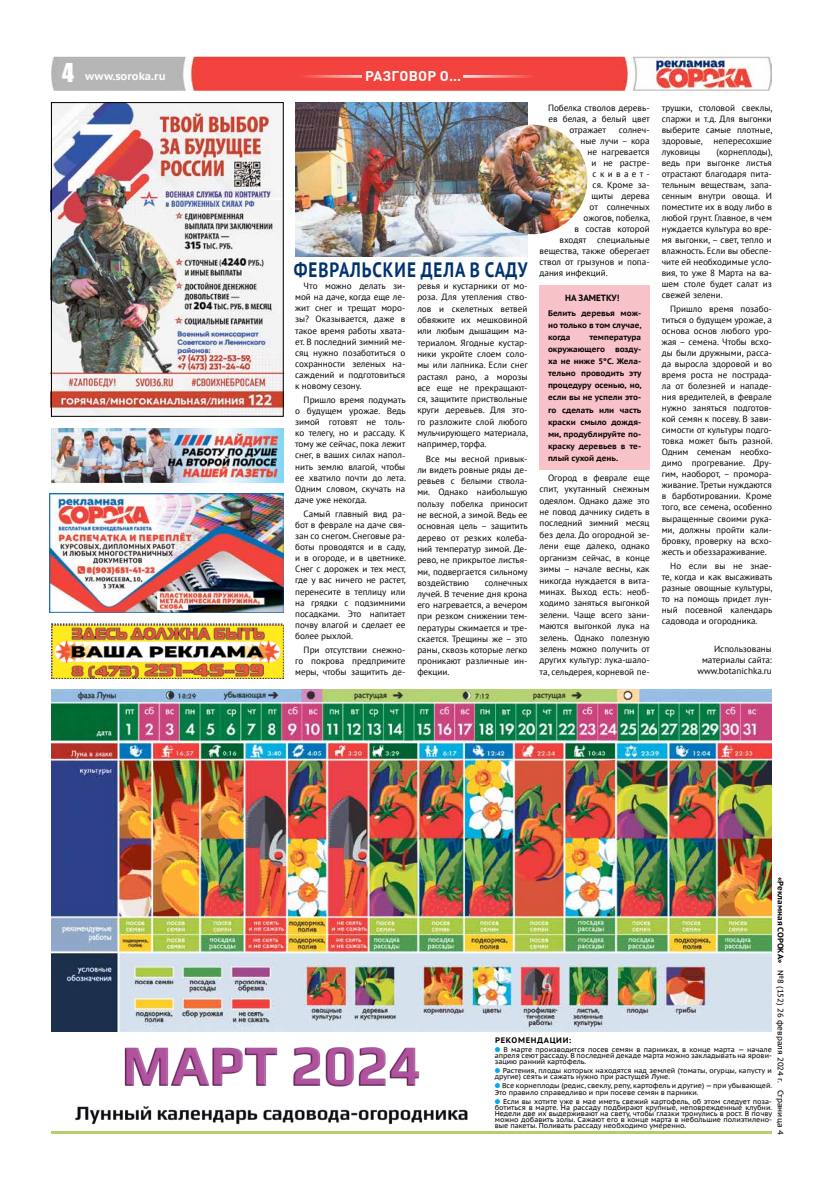
<style>
.page{position:relative;width:823px;height:1191px;background:#fff}
.page>*{position:absolute;margin:0;border:0;box-sizing:border-box;transform-origin:0 0}
.t1{font:700 20.8px "PT Sans";letter-spacing:.06em;color:#003271;scale:.82 1}
.t2{font:700 14px "DIN Pro";letter-spacing:.02em;color:#fff}
.t3{font:700 11px "PT Sans Caption";color:#fff}
.t4{font:9px/11px "PT Sans";color:#000;text-align:justify}
.t5{font:700 9px "PT Sans";color:#000}
.t6{font:9px "PT Sans";letter-spacing:.365em;color:#000}
.t7{font:700 8px/12.1px "PT Sans Caption";color:#000;text-align:justify}
.t8{font:8px "PT Sans Caption";color:#000}
.t9{font:700 8px "PT Sans Caption";letter-spacing:.08em;color:#000}
.t10{font:7px/6.2px "PT Sans Caption";color:#000;text-align:justify}
.s1{font-family:"Impact";font-weight:400;font-size:23.9px}
.s2{font-weight:700}
.s3{color:#00afea}
</style>
<div class="page">
<div style="left:539px;top:285px;width:110px;height:184px;background:#f8c2c9"></div>
<img style="left:51px;top:57px;width:720px;height:34px">
<img style="left:463px;top:76px;width:105px;height:1px">
<img style="left:265px;top:76px;width:96px;height:1px">
<img style="left:53px;top:104px;width:228px;height:311px">
<div style="left:51px;top:102px;width:232px;height:315px;border:1px solid #000"></div>
<img style="left:295px;top:102px;width:232px;height:155px">
<img style="left:51px;top:689px;width:720px;height:342px">
<img style="left:75px;top:1047px;width:393px;height:78px">
<hr style="left:51px;top:1131px;width:720px;height:3px;background:#b0d06a">
<img style="left:477px;top:125px;width:110px;height:109px;border-radius:55px">
<img style="left:49px;top:493px;width:234px;height:119px">
<img style="left:51px;top:624px;width:232px;height:55px">
<img style="left:51px;top:428px;width:233px;height:54px">
<p class="t3" style="left:62px;top:69px;width:105px"><span class="s1">4</span> www.soroka.ru</p>
<h2 class="t2" style="left:365px;top:64px;width:97px">РАЗГОВОР О...</h2>
<h1 class="t1" style="left:293px;top:256px;width:286px">ФЕВРАЛЬСКИЕ ДЕЛА В САДУ</h1>
<p class="t4" style="left:295px;top:280px;width:112px;text-indent:9px">Что можно делать зи&shy;мой на даче, когда еще ле&shy;жит снег и трещат моро&shy;зы? Оказывается, даже в такое время работы хвата&shy;ет. В последний зимний ме&shy;сяц нужно позаботиться о сохранности зеленых на&shy;саждений и подготовиться к новому сезону.</p>
<p class="t4" style="left:295px;top:394px;width:112px;text-indent:9px">Пришло время подумать о будущем урожае. Ведь зимой готовят не толь&shy;ко телегу, но и рассаду. К тому же сейчас, пока лежит снег, в ваших силах напол&shy;нить землю влагой, чтобы ее хватило почти до лета.<br>Одним словом, скучать на даче уже некогда.</p>
<p class="t4" style="left:295px;top:508px;width:112px;text-indent:9px">Самый главный вид ра&shy;бот в феврале на даче свя&shy;зан со снегом. Снеговые ра&shy;боты проводятся и в саду, и в огороде, и в цветнике.<br>Снег с дорожек и тех мест, где у вас ничего не растет, перенесите в теплицу или на грядки с подзимними посадками. Это напитает почву влагой и сделает ее более рыхлой.</p>
<p class="t4" style="left:295px;top:644px;width:112px;text-indent:9px">При отсутствии снежно&shy;го покрова предпримите меры, чтобы защитить де-</p>
<p class="t4" style="left:417px;top:280px;width:112px;line-height:11.3px">ревья и кустарники от мо&shy;роза. Для утепления ство&shy;лов и скелетных ветвей обвяжите их мешковиной или любым дышащим ма&shy;териалом. Ягодные кустар&shy;ники укройте слоем соло&shy;мы или лапника. Если снег растаял рано, а морозы все еще не прекращают&shy;ся, защитите приствольные круги деревьев. Для это&shy;го разложите слой любого мульчирующего материала, например, торфа.</p>
<p class="t4" style="left:417px;top:452px;width:112px;line-height:11.3px;text-indent:9px">Все мы весной привык&shy;ли видеть ровные ряды де&shy;ревьев с белыми ствола&shy;ми. Однако наибольшую пользу побелка приносит не весной, а зимой. Ведь ее основная цель – защитить дерево от резких колеба&shy;ний температур зимой. Де&shy;рево, не прикрытое листья&shy;ми, подвергается сильному воздействию</p>
<p class="t4" style="left:417px;top:577px;width:112px;text-indent:67px">солнечных лучей. В течение дня крона его нагревается, а вечером при резком снижении тем&shy;пературы сжимается и тре&shy;скается. Трещины же – это раны, сквозь которые легко проникают различные ин&shy;фекции.</p>
<p class="t4" style="left:547px;top:102px;width:103px">Побелка стволов деревь-</p>
<p class="t4" style="left:548px;top:113px;width:103px">ев белая, а белый цвет</p>
<p class="t4" style="left:569px;top:124px;width:38px">отражает</p>
<p class="t4" style="left:618px;top:124px;width:32px">солнеч-</p>
<p class="t4" style="left:580px;top:135px;width:71px">ные лучи – кора</p>
<p class="t4" style="left:587px;top:146px;width:64px">не нагревается</p>
<p class="t4" style="left:591px;top:157px;width:60px">и не растре-</p>
<p class="t6" style="left:592px;top:168px;width:58px">скивает-</p>
<p class="t4" style="left:592px;top:179px;width:59px">ся. Кроме за-</p>
<p class="t4" style="left:591px;top:190px;width:60px">щиты дерева</p>
<p class="t4" style="left:589px;top:201px;width:62px">от солнечных</p>
<p class="t4" style="left:583px;top:212px;width:68px">ожогов, побелка,</p>
<p class="t4" style="left:574px;top:223px;width:77px">в состав которой</p>
<p class="t4" style="left:559px;top:234px;width:92px">входят специальные</p>
<p class="t4" style="left:539px;top:245px;width:112px">вещества, также оберегает</p>
<p class="t4" style="left:539px;top:256px;width:111px">ствол от грызунов и попа-</p>
<p class="t4" style="left:539px;top:267px;width:70px">дания инфекций.</p>
<p class="t5" style="left:564px;top:292px;width:56px">НА ЗАМЕТКУ!</p>
<p class="t7" style="left:547px;top:307px;width:95px">Белить деревья мож&shy;но только в том случае, когда</p>
<p class="t7" style="left:547px;top:331px;width:95px;text-indent:41px">температура окружающего</p>
<p class="t7" style="left:547px;top:343px;width:95px;text-indent:67px">возду&shy;ха не ниже 5°С. Жела&shy;тельно проводить эту процедуру осенью, но, если вы не успели это&shy;го сделать или часть краски смыло дождя&shy;ми, продублируйте по&shy;краску деревьев в те&shy;плый сухой день.</p>
<p class="t4" style="left:539px;top:472px;width:112px;line-height:11.4px;text-indent:9px">Огород в феврале еще спит, укутанный снежным одеялом. Однако даже это не повод дачнику сидеть в последний зимний месяц без дела. До огородной зе&shy;лени еще далеко, однако организм сейчас, в конце зимы – начале весны, как никогда нуждается в вита&shy;минах. Выход есть: необ&shy;ходимо заняться выгонкой зелени. Чаще всего зани&shy;маются выгонкой лука на зелень. Однако полезную зелень можно получить от других культур: лука-шало&shy;та, сельдерея, корневой пе-</p>
<p class="t4" style="left:661px;top:102px;width:112px">трушки, столовой свеклы, спаржи и т.д. Для выгонки выберите самые плотные, здоровые, непересохшие луковицы</p>
<p class="t4" style="left:661px;top:146px;width:112px;text-indent:55px">(корнеплоды), ведь при выгонке листья отрастают благодаря пита&shy;тельным веществам, запа&shy;сенным внутри овоща. И поместите их в воду либо в любой грунт. Главное, в чем нуждается культура во вре&shy;мя выгонки, – свет, тепло и влажность. Если вы обеспе&shy;чите ей необходимые усло&shy;вия, то уже 8 Марта на ва&shy;шем столе будет салат из свежей зелени.</p>
<p class="t4" style="left:661px;top:303px;width:112px;text-indent:9px">Пришло время позабо&shy;титься о будущем урожае, а основа основ любого уро&shy;жая – семена. Чтобы всхо&shy;ды были дружными, расса&shy;да выросла здоровой и во время роста не пострада&shy;ла от болезней и нападе&shy;ния вредителей, в феврале нужно заняться подготов&shy;кой семян к посеву. В зави&shy;симости от культуры подго&shy;товка может быть разной.<br>Одним семенам необхо&shy;димо прогревание. Дру&shy;гим, наоборот, – промора&shy;живание. Третьи нуждаются в барботировании. Кроме того, все семена, особенно выращенные своими рука&shy;ми, должны пройти кали&shy;бровку, проверку на всхо&shy;жесть и обеззараживание.</p>
<p class="t4" style="left:661px;top:560px;width:112px;text-indent:9px">Но если вы не знае&shy;те, когда и как высаживать разные овощные культуры, то на помощь придет лун&shy;ный посевной календарь садовода и огородника.</p>
<p class="t4" style="left:697px;top:643px;width:76px;text-align:right">Использованы материалы сайта: www.botanichka.ru</p>
<p class="t8" style="left:785px;top:877px;width:259px;rotate:90deg"><span class="s2">«Рекламная СОРОКА»</span> №8 (152) 26 февраля 2024 г. Страница 4</p>
<p class="t9" style="left:495px;top:1034px;width:78px">РЕКОМЕНДАЦИИ:</p>
<p class="t10" style="left:494px;top:1046px;width:278px"><span class="s3">●</span> В марте производится посев семян в парниках, в конце марта — начале апреля сеют рассаду. В последней декаде марта можно закладывать на ярови&shy;зацию ранний картофель.</p>
<p class="t10" style="left:494px;top:1067px;width:278px"><span class="s3">●</span> Растения, плоды которых находятся над землей (томаты, огурцы, капусту и другие) сеять и сажать нужно при растущей Луне.</p>
<p class="t10" style="left:494px;top:1082px;width:279px"><span class="s3">●</span> Все корнеплоды (редис, свеклу, репу, картофель и другие) — при убывающей.<br>Это правило справедливо и при посеве семян в парники.</p>
<p class="t10" style="left:494px;top:1097px;width:279px"><span class="s3">●</span> Если вы хотите уже в мае иметь свежий картофель, об этом следует поза&shy;ботиться в марте. На рассаду подбирают крупные, неповрежденные клубни.<br>Недели две их выдерживают на свету, чтобы глазки тронулись в рост. В почву можно добавить золы. Сажают его в конце марта в небольшие полиэтилено&shy;вые пакеты. Поливать рассаду необходимо умеренно.</p>
</div>
